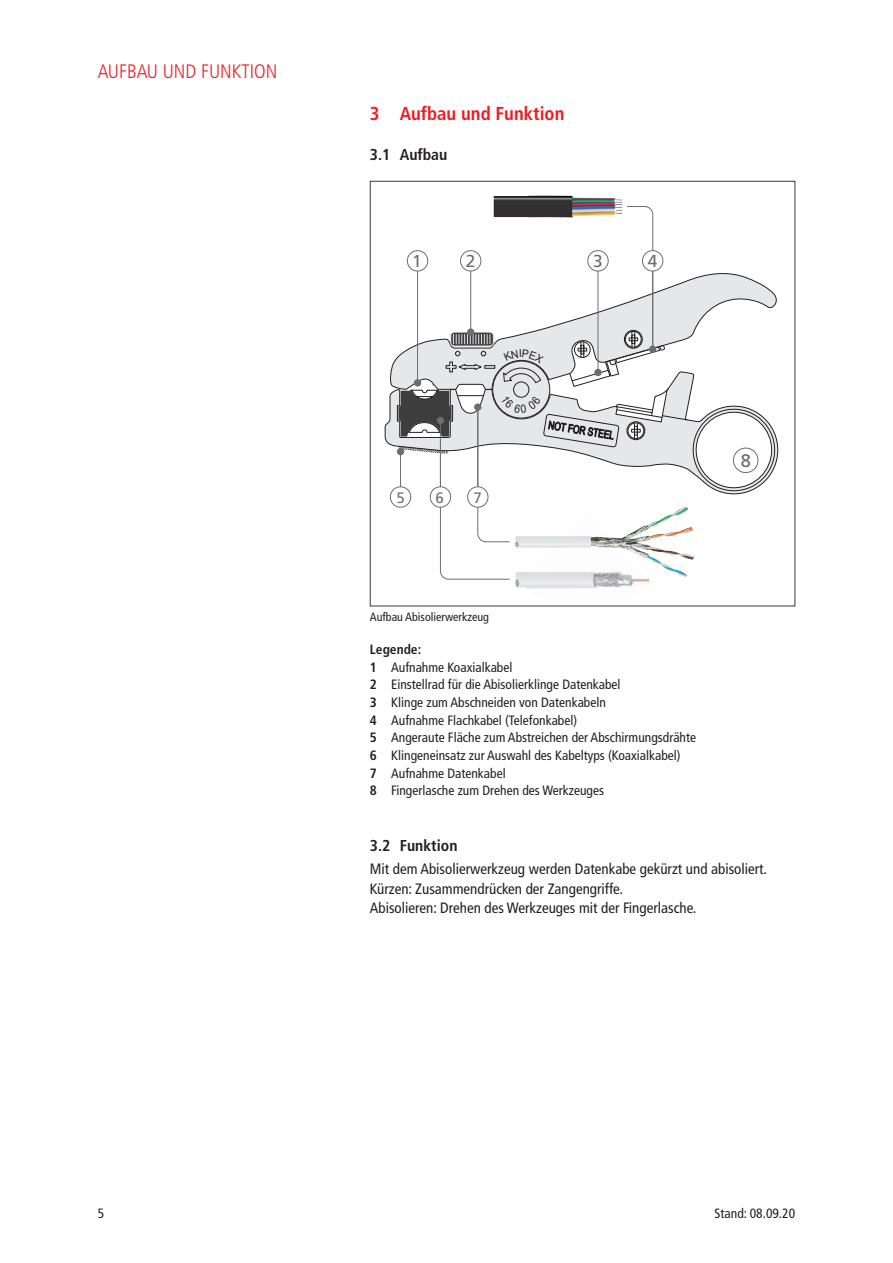
<style>
.page{position:relative;width:893px;height:1263px;background:#fff}
.page>*{position:absolute;margin:0;border:0;box-sizing:border-box;transform-origin:0 0}
.t1{font:300 condensed 19.5px "Frutiger LT Pro";color:#ee1d23}
.t2{font:700 condensed 18.75px "Frutiger LT Pro";color:#ee1d23}
.t3{font:18.15px "Frutiger";color:#6c6d70}
.t4{font:17.25px "Frutiger";color:#6c6d70}
.t5{font:700 condensed 15.75px "Frutiger LT Pro";color:#231f20}
.t6{font:15.15px "Frutiger";color:#6c6d70}
.t7{font:condensed 15px "Frutiger LT Pro";color:#231f20}
.t8{font:condensed 13.5px "Frutiger LT Pro";color:#231f20}
.dl{font:700 condensed 13.5px "Frutiger LT Pro";color:#231f20}
.figcaption{font:condensed 12px "Frutiger LT Pro";color:#231f20}
.s1{font-weight:700}
</style>
<div class="page">
<svg style="left:384px;top:390px;width:394px;height:105px"></svg>
<svg style="left:390px;top:273px;width:387px;height:117px"></svg>
<div style="left:693px;top:409px;width:82px;height:82px;border:1px solid #231f20;border-radius:50%"></div>
<img style="left:517px;top:587px;width:102px;height:3px">
<img style="left:688px;top:508px;width:5px;height:52px">
<div style="left:390px;top:487px;width:21px;height:20px;background:#fff;border-radius:50%"></div>
<div style="left:390px;top:486px;width:21px;height:21px;border:1px solid #6c6d70;border-radius:50%"></div>
<div style="left:733px;top:448px;width:25px;height:25px;background:#fff;border-radius:50%"></div>
<div style="left:733px;top:448px;width:25px;height:25px;border:1px solid #6c6d70;border-radius:50%"></div>
<svg style="left:397px;top:196px;width:291px;height:391px"></svg>
<h1 class="t1" style="left:98px;top:60px;width:178px">AUFBAU UND FUNKTION</h1>
<p class="t2" style="left:370px;top:103px;width:196px">3 Aufbau und Funktion</p>
<p class="t5" style="left:370px;top:146px;width:79px">3.1 Aufbau</p>
<p class="t4" style="left:412px;top:251px;width:11px">1</p>
<p class="t4" style="left:466px;top:250px;width:11px">2</p>
<p class="t4" style="left:593px;top:250px;width:11px">3</p>
<p class="t4" style="left:648px;top:250px;width:11px">4</p>
<p class="t6" style="left:396px;top:488px;width:10px">5</p>
<p class="t6" style="left:435px;top:488px;width:10px">6</p>
<p class="t6" style="left:474px;top:488px;width:10px">7</p>
<p class="figcaption" style="left:370px;top:609px;width:121px">Aufbau Abisolierwerkzeug</p>
<p class="dl" style="left:370px;top:641px;width:53px">Legende:</p>
<p class="t8" style="left:370px;top:659px;width:144px"><span class="s1">1</span> Aufnahme Koaxialkabel</p>
<p class="t8" style="left:370px;top:677px;width:252px"><span class="s1">2</span> Einstellrad für die Abisolierklinge Datenkabel</p>
<p class="t8" style="left:370px;top:694px;width:237px"><span class="s1">3</span> Klinge zum Abschneiden von Datenkabeln</p>
<p class="t8" style="left:370px;top:712px;width:209px"><span class="s1">4</span> Aufnahme Flachkabel (Telefonkabel)</p>
<p class="t8" style="left:370px;top:730px;width:328px"><span class="s1">5</span> Angeraute Fläche zum Abstreichen der Abschirmungsdrähte</p>
<p class="t8" style="left:370px;top:747px;width:312px"><span class="s1">6</span> Klingeneinsatz zur Auswahl des Kabeltyps (Koaxialkabel)</p>
<p class="t8" style="left:370px;top:765px;width:137px"><span class="s1">7</span> Aufnahme Datenkabel</p>
<p class="t8" style="left:370px;top:783px;width:236px"><span class="s1">8</span> Fingerlasche zum Drehen des Werkzeuges</p>
<p class="t3" style="left:741px;top:450px;width:12px">8</p>
<p class="t5" style="left:370px;top:836px;width:89px">3.2 Funktion</p>
<p class="t7" style="left:370px;top:860px;width:399px">Mit dem Abisolierwerkzeug werden Datenkabe gekürzt und abisoliert.</p>
<p class="t7" style="left:370px;top:880px;width:254px">Kürzen: Zusammendrücken der Zangengriffe.</p>
<p class="t7" style="left:370px;top:899px;width:328px">Abisolieren: Drehen des Werkzeuges mit der Fingerlasche.</p>
<p class="t8" style="left:98px;top:1205px;width:8px">5</p>
<p class="t8" style="left:715px;top:1205px;width:82px">Stand: 08.09.20</p>
</div>
